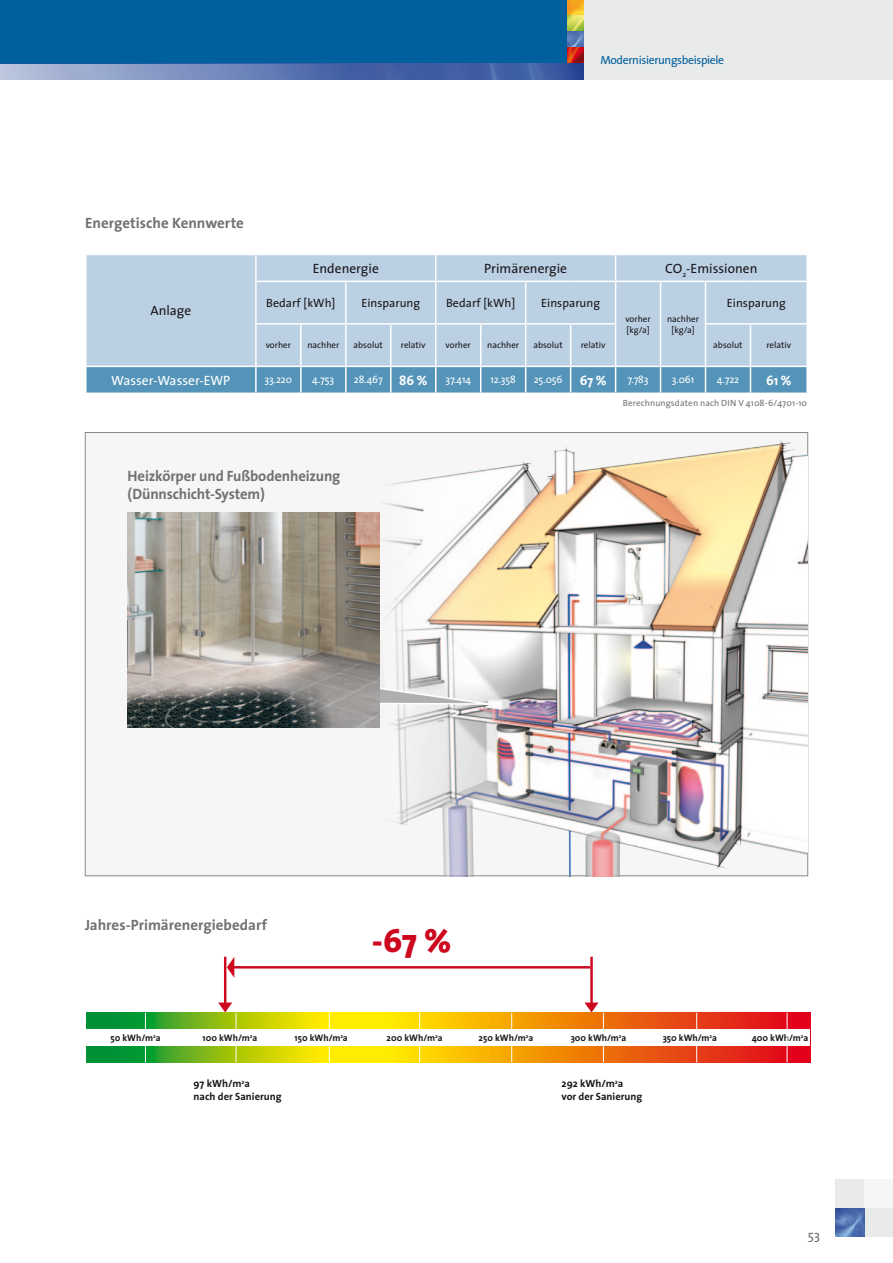
<style>
.page{position:relative;width:893px;height:1263px;background:#fff}
.page>*{position:absolute;margin:0;border:0;box-sizing:border-box;transform-origin:0 0}
.t1{font:800 33.15px "The Sans";color:#cd071e}
.t2{font:700 15px/18px "The Sans";letter-spacing:-.005em;color:#707173}
.t3{font:13.5px "The Sans";color:#1a171c}
.t4{font:13.5px "The Sans";color:#fff}
.t5{font:700 13.5px "The Sans";color:#fff}
.t6{font:13.5px "The Sans Caps";color:#707173}
.t7{font:12px "The Sans";color:#1a171c}
.t8{font:12px "The Sans";letter-spacing:-.03em;color:#00609d}
.t9{font:10.5px "The Sans";letter-spacing:-.01em;color:#fff}
.t10{font:700 10.5px/12.6px "The Sans";color:#1a171c}
.t11{font:700 9.45px "The Sans";color:#1a171c}
.t12{font:9px/10.8px "The Sans";color:#1a171c}
.t13{font:9px "The Sans";letter-spacing:.01em;color:#707173}
.t14{font:700 5.55px "The Sans";color:#1a171c}
.s1{font-weight:700;font-size:13.5px}
.s2{font-size:9.45px}
</style>
<div class="page">
<div style="left:864px;top:1208px;width:29px;height:29px;background:#e9eaea"></div>
<div style="left:835px;top:1179px;width:29px;height:29px;background:#e9eaea"></div>
<div style="left:864px;top:1179px;width:29px;height:29px;background:#f6f6f7"></div>
<img style="left:835px;top:1208px;width:29px;height:29px">
<div style="left:85px;top:432px;width:723px;height:444px;background:#f6f6f7"></div>
<img style="left:379px;top:440px;width:428px;height:436px">
<div style="left:0;top:0;width:583px;height:64px;background:#00609d"></div>
<div style="left:583px;top:0;width:310px;height:80px;background:#e9eaea"></div>
<img style="left:567px;top:0;width:16px;height:16px">
<svg style="left:567px;top:16px;width:16px;height:16px"></svg>
<svg style="left:567px;top:32px;width:16px;height:16px"></svg>
<svg style="left:567px;top:48px;width:16px;height:16px"></svg>
<img style="left:0;top:64px;width:583px;height:16px">
<div style="left:87px;top:255px;width:719px;height:111px;background:#bbd0e2"></div>
<hr style="left:255px;top:255px;width:2px;height:26px;background:#fff">
<svg style="left:435px;top:255px;width:1px;height:26px"></svg>
<svg style="left:615px;top:255px;width:1px;height:26px"></svg>
<hr style="left:255px;top:282px;width:2px;height:41px;background:#fff">
<hr style="left:345px;top:282px;width:2px;height:41px;background:#fff">
<hr style="left:435px;top:282px;width:1px;height:41px;background:#fff">
<hr style="left:525px;top:282px;width:1px;height:41px;background:#fff">
<hr style="left:615px;top:282px;width:1px;height:41px;background:#fff">
<hr style="left:660px;top:282px;width:1px;height:42px;background:#fff">
<hr style="left:705px;top:282px;width:1px;height:41px;background:#fff">
<hr style="left:255px;top:325px;width:2px;height:41px;background:#fff">
<hr style="left:300px;top:325px;width:2px;height:41px;background:#fff">
<hr style="left:345px;top:325px;width:2px;height:41px;background:#fff">
<hr style="left:390px;top:325px;width:2px;height:41px;background:#fff">
<hr style="left:435px;top:325px;width:1px;height:41px;background:#fff">
<hr style="left:480px;top:325px;width:1px;height:41px;background:#fff">
<hr style="left:525px;top:325px;width:1px;height:41px;background:#fff">
<hr style="left:570px;top:325px;width:1px;height:41px;background:#fff">
<hr style="left:615px;top:325px;width:1px;height:41px;background:#fff">
<hr style="left:660px;top:324px;width:1px;height:42px;background:#fff">
<hr style="left:705px;top:325px;width:1px;height:41px;background:#fff">
<hr style="left:750px;top:325px;width:1px;height:41px;background:#fff">
<hr style="left:255px;top:281px;width:46px;height:1px;background:#fff">
<hr style="left:301px;top:281px;width:45px;height:1px;background:#fff">
<hr style="left:346px;top:281px;width:45px;height:1px;background:#fff">
<hr style="left:391px;top:281px;width:45px;height:1px;background:#fff">
<hr style="left:436px;top:281px;width:45px;height:1px;background:#fff">
<hr style="left:481px;top:281px;width:45px;height:1px;background:#fff">
<hr style="left:526px;top:281px;width:45px;height:1px;background:#fff">
<hr style="left:571px;top:281px;width:45px;height:1px;background:#fff">
<hr style="left:616px;top:281px;width:45px;height:1px;background:#fff">
<hr style="left:661px;top:281px;width:44px;height:1px;background:#fff">
<hr style="left:705px;top:281px;width:45px;height:1px;background:#fff">
<hr style="left:750px;top:281px;width:58px;height:1px;background:#fff">
<hr style="left:255px;top:323px;width:46px;height:2px;background:#fff">
<hr style="left:301px;top:323px;width:45px;height:2px;background:#fff">
<hr style="left:346px;top:323px;width:45px;height:2px;background:#fff">
<hr style="left:391px;top:323px;width:45px;height:2px;background:#fff">
<hr style="left:436px;top:323px;width:45px;height:2px;background:#fff">
<hr style="left:481px;top:323px;width:45px;height:2px;background:#fff">
<hr style="left:526px;top:323px;width:45px;height:2px;background:#fff">
<hr style="left:571px;top:323px;width:45px;height:2px;background:#fff">
<hr style="left:705px;top:323px;width:45px;height:2px;background:#fff">
<hr style="left:750px;top:323px;width:58px;height:2px;background:#fff">
<svg style="left:86px;top:366px;width:720px;height:27px;background:#629cbe"></svg>
<hr style="left:590px;top:957px;width:3px;height:52px;background:#cd071e">
<svg style="left:584px;top:993px;width:15px;height:19px"></svg>
<hr style="left:224px;top:957px;width:2px;height:52px;background:#cd071e">
<svg style="left:218px;top:992px;width:14px;height:20px"></svg>
<hr style="left:233px;top:966px;width:357px;height:2px;background:#cd071e">
<svg style="left:227px;top:957px;width:15px;height:21px"></svg>
<svg style="left:86px;top:1013px;width:724px;height:49px;background:#c8950e"></svg>
<div style="left:86px;top:1029px;width:724px;height:17px;background:#fff"></div>
<hr style="left:787px;top:1013px;width:1px;height:49px;background:#fff">
<hr style="left:696px;top:1013px;width:1px;height:49px;background:#fff">
<hr style="left:603px;top:1013px;width:1px;height:49px;background:#fff">
<hr style="left:511px;top:1013px;width:1px;height:49px;background:#fff">
<hr style="left:419px;top:1013px;width:1px;height:49px;background:#fff">
<hr style="left:329px;top:1013px;width:1px;height:49px;background:#fff">
<hr style="left:236px;top:1013px;width:1px;height:49px;background:#fff">
<hr style="left:145px;top:1013px;width:1px;height:49px;background:#fff">
<svg style="left:379px;top:678px;width:132px;height:28px"></svg>
<img style="left:128px;top:512px;width:251px;height:215px">
<p class="t8" style="left:600px;top:50px;width:125px">Modernisierungsbeispiele</p>
<p class="t2" style="left:85px;top:214px;width:160px">Energetische Kennwerte</p>
<p class="t3" style="left:150px;top:300px;width:42px">Anlage</p>
<p class="t3" style="left:313px;top:257px;width:68px">Endenergie</p>
<p class="t3" style="left:484px;top:257px;width:84px">Primärenergie</p>
<p class="t3" style="left:665px;top:257px;width:94px">CO<sub>2</sub>-Emissionen</p>
<p class="t7" style="left:266px;top:293px;width:71px">Bedarf [kWh]</p>
<p class="t7" style="left:361px;top:293px;width:60px">Einsparung</p>
<p class="t7" style="left:446px;top:293px;width:71px">Bedarf [kWh]</p>
<p class="t7" style="left:541px;top:293px;width:60px">Einsparung</p>
<p class="t12" style="left:625px;top:313px;width:27px">vorher [kg/a]</p>
<p class="t12" style="left:667px;top:313px;width:33px;text-align:center">nachher [kg/a]</p>
<p class="t7" style="left:727px;top:293px;width:60px">Einsparung</p>
<p class="t12" style="left:266px;top:340px;width:27px">vorher</p>
<p class="t12" style="left:307px;top:340px;width:33px">nachher</p>
<p class="t12" style="left:354px;top:340px;width:31px">absolut</p>
<p class="t12" style="left:401px;top:340px;width:26px">relativ</p>
<p class="t12" style="left:446px;top:340px;width:27px">vorher</p>
<p class="t12" style="left:487px;top:340px;width:33px">nachher</p>
<p class="t12" style="left:533px;top:340px;width:31px">absolut</p>
<p class="t12" style="left:581px;top:340px;width:26px">relativ</p>
<p class="t12" style="left:713px;top:340px;width:31px">absolut</p>
<p class="t12" style="left:766px;top:340px;width:26px">relativ</p>
<p class="t4" style="left:111px;top:369px;width:121px">Wasser-Wasser-EWP</p>
<p class="t9" style="left:265px;top:370px;width:29px">33.220</p>
<p class="t9" style="left:312px;top:370px;width:24px">4.753</p>
<p class="t9" style="left:354px;top:370px;width:75px">28.467 <span class="s1">86 %</span></p>
<p class="t9" style="left:445px;top:370px;width:27px">37.414</p>
<p class="t9" style="left:490px;top:370px;width:27px">12.358</p>
<p class="t9" style="left:534px;top:370px;width:30px">25.056</p>
<p class="t5" style="left:580px;top:369px;width:28px">67 %</p>
<p class="t9" style="left:628px;top:370px;width:23px">7.783</p>
<p class="t9" style="left:672px;top:370px;width:24px">3.061</p>
<p class="t9" style="left:717px;top:370px;width:24px">4.722</p>
<p class="t5" style="left:766px;top:369px;width:27px">61 %</p>
<p class="t2" style="left:128px;top:467px;width:214px">Heizkörper und Fußbodenheizung (Dünnschicht-System)</p>
<p class="t13" style="left:623px;top:396px;width:186px">Berechnungsdaten nach DIN V 4108-6/4701-10</p>
<p class="t2" style="left:85px;top:916px;width:184px">Jahres-Primärenergiebedarf</p>
<h1 class="t1" style="left:372px;top:913px;width:81px">-67 %</h1>
<p class="t11" style="left:111px;top:1030px;width:44px">50 kWh/m</p>
<p class="t14" style="left:153px;top:1031px;width:9px">2<span class="s2">a</span></p>
<p class="t11" style="left:203px;top:1030px;width:56px">100 kWh/m a</p>
<p class="t14" style="left:250px;top:1031px;width:4px">2</p>
<p class="t11" style="left:295px;top:1030px;width:55px">150 kWh/m a</p>
<p class="t14" style="left:340px;top:1031px;width:4px">2</p>
<p class="t11" style="left:387px;top:1030px;width:57px">200 kWh/m a</p>
<p class="t14" style="left:435px;top:1031px;width:4px">2</p>
<p class="t11" style="left:479px;top:1030px;width:56px">250 kWh/m a</p>
<p class="t14" style="left:526px;top:1031px;width:4px">2</p>
<p class="t11" style="left:571px;top:1030px;width:57px">300 kWh/m a</p>
<p class="t14" style="left:619px;top:1031px;width:4px">2</p>
<p class="t11" style="left:663px;top:1030px;width:56px">350 kWh/m a</p>
<p class="t14" style="left:709px;top:1031px;width:4px">2</p>
<p class="t11" style="left:752px;top:1030px;width:58px">400 kWh/m<sup>2</sup>a</p>
<p class="t10" style="left:194px;top:1077px;width:90px">97 kWh/m<sup>2</sup>a<br>nach der Sanierung</p>
<p class="t10" style="left:562px;top:1077px;width:82px">292 kWh/m<sup>2</sup>a<br>vor der Sanierung</p>
<p class="t6" style="left:808px;top:1226px;width:14px">53</p>
</div>
